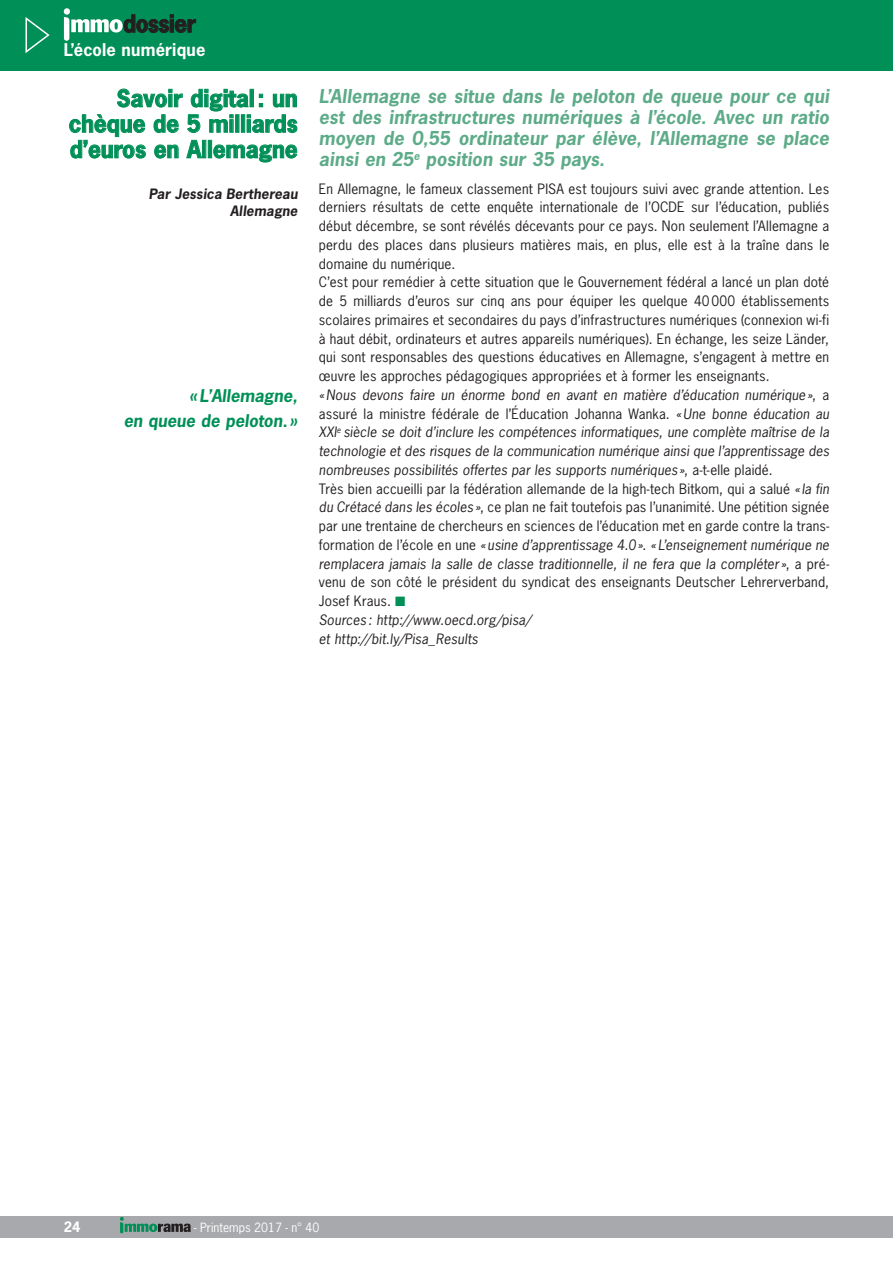
<style>
.page{position:relative;width:893px;height:1263px;background:#fff}
.page>*{position:absolute;margin:0;border:0;box-sizing:border-box;transform-origin:0 0}
.t1{font:700 22.5px/25.5px "News Gothic Std";color:#009057;text-align:justify}
.t2{font:700 22.5px "News Gothic Std";letter-spacing:-.02em;color:#231f20}
.t3{font:italic 700 18px/21px "News Gothic Std";letter-spacing:.01em;color:#5dab88;text-align:justify}
.t4{font:italic 700 16.5px/25.5px "News Gothic Std";color:#009057;text-align:right}
.t5{font:700 16.5px "News Gothic Std";letter-spacing:.01em;color:#fff}
.t6{font:13.5px/18.8px "News Gothic Std";letter-spacing:.015em;color:#231f20}
.t7{font:italic 700 13.5px/16.5px "News Gothic Std";letter-spacing:.005em;color:#231f20;text-align:right}
.t8{font:700 13.5px "News Gothic Std";color:#fff}
.t9{font:12px "News Gothic Std";color:#fff}
.s1{font-style:italic}
.s2{color:#009057}
</style>
<div class="page">
<div style="left:0;top:1216px;width:893px;height:21px;background:#a8a9ad"></div>
<svg style="left:120px;top:1217px;width:71px;height:16px"></svg>
<div style="left:0;top:0;width:892px;height:70px;background:#009057"></div>
<div style="left:64px;top:8px;width:6px;height:7px;background:#fff;border-radius:50%"></div>
<svg style="left:64px;top:14px;width:132px;height:27px"></svg>
<svg style="left:25px;top:17px;width:25px;height:36px"></svg>
<svg style="left:69px;top:89px;width:228px;height:73px"></svg>
<h1 class="t2" style="left:123px;top:9px;width:74px">dossier</h1>
<p class="t5" style="left:64px;top:38px;width:143px">L’école numérique</p>
<h1 class="t1" style="left:69px;top:85px;width:230px;text-indent:48px">Savoir digital: un chèque de 5 milliards d’euros en Allemagne</h1>
<p class="t7" style="left:149px;top:186px;width:150px">Par Jessica Berthereau<br>Allemagne</p>
<p class="t4" style="left:124px;top:383px;width:175px">«L’Allemagne,<br>en queue de peloton. »</p>
<h2 class="t3" style="left:319px;top:86px;width:512px">L’Allemagne se situe dans le peloton de queue pour ce qui est des infrastructures numériques à l’école. Avec un ratio moyen de 0,55 ordinateur par élève, l’Allemagne se place ainsi en 25<sup>e</sup> position sur 35 pays.</h2>
<p class="t6" style="left:319px;top:179px;width:512px">En Allemagne, le fameux classement PISA est toujours suivi avec grande attention. Les derniers résultats de cette enquête internationale de l’OCDE sur l’éducation, publiés début décembre, se sont révélés décevants pour ce pays. Non seulement l’Allemagne a perdu des places dans plusieurs matières mais, en plus, elle est à la traîne dans le domaine du numérique.<br>C’est pour remédier à cette situation que le Gouvernement fédéral a lancé un plan doté de 5 milliards d’euros sur cinq ans pour équiper les quelque 40000 établissements scolaires primaires et secondaires du pays d’infrastructures numériques (connexion wi-fi à haut débit, ordinateurs et autres appareils numériques). En échange, les seize Länder, qui sont responsables des questions éducatives en Allemagne, s’engagent à mettre en œuvre les approches pédagogiques appropriées et à former les enseignants.<br><span class="s1">«Nous devons faire un énorme bond en avant en matière d’éducation numérique»</span>, a assuré la ministre fédérale de l’Éducation Johanna Wanka. <span class="s1">«Une bonne éducation au XXI</span><sup>e</sup> <span class="s1">siècle se doit d’inclure les compétences informatiques, une complète maîtrise de la technologie et des risques de la communication numérique ainsi que l’apprentissage des nombreuses possibilités offertes par les supports numériques »</span>, a-t-elle plaidé.<br>Très bien accueilli par la fédération allemande de la high-tech Bitkom, qui a salué <span class="s1">« la fin du Crétacé dans les écoles »</span>, ce plan ne fait toutefois pas l’unanimité. Une pétition signée par une trentaine de chercheurs en sciences de l’éducation met en garde contre la trans&shy;formation de l’école en une <span class="s1">« usine d’apprentissage 4.0»</span>. <span class="s1">« L’enseignement numérique ne remplacera jamais la salle de classe traditionnelle, il ne fera que la compléter »</span>, a pré&shy;venu de son côté le président du syndicat des enseignants Deutscher Lehrerverband, Josef Kraus. <span class="s2">■<br></span><span class="s1">Sources : http://www.oecd.org/pisa/<br>et http://bit.ly/Pisa_Results</span></p>
<p class="t8" style="left:64px;top:1218px;width:18px">24</p>
<p class="t9" style="left:194px;top:1219px;width:127px">- Printemps 2017 - n° 40</p>
</div>
